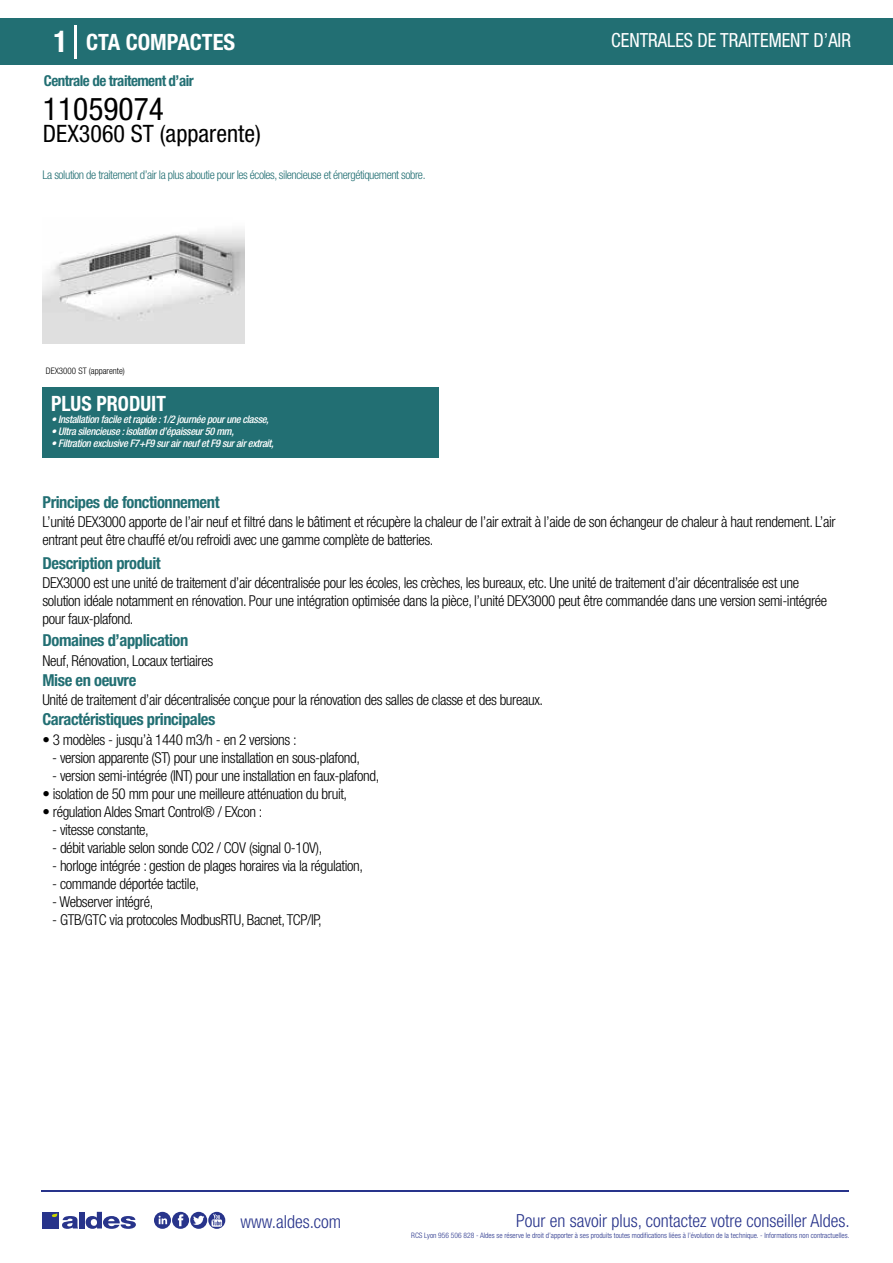
<style>
.page{position:relative;width:893px;height:1263px;background:#fff}
.page>*{position:absolute;margin:0;border:0;box-sizing:border-box;transform-origin:0 0}
.t1{font:condensed 31.5px "Helvetica Neue LT Std";color:#000}
.t2{font:condensed 24px "Helvetica Neue LT Std";color:#000}
.t3{font:700 condensed 22.5px "Helvetica Neue LT Std";color:#fff}
.t4{font:700 condensed 21px "Helvetica Neue";color:#fff;scale:.95 1}
.t5{font:condensed 19.5px "Helvetica Neue LT Std";color:#fff;scale:.95 1}
.t6{font:300 condensed 18px "Helvetica Neue";color:#28348b}
.t7{font:700 condensed 16.5px "Helvetica Neue LT Std";letter-spacing:-.025em;color:#226f73}
.t8{font:300 condensed 15px/18px "Helvetica Neue LT Std";letter-spacing:-.025em;color:#000}
.t9{font:700 condensed 15px "Helvetica Neue LT Std";letter-spacing:-.035em;color:#226f73}
.t10{font:300 condensed 12px "Helvetica Neue LT Std";letter-spacing:-.035em;color:#226f73}
.t11{font:italic 500 condensed 10.5px "Helvetica Neue";letter-spacing:-.03em;color:#fff}
.t12{font:300 condensed 9px "Helvetica Neue";color:#000}
.t13{font:300 condensed 7.5px "Helvetica Neue";color:#28348b}
.s1{font-size:30px}
</style>
<div class="page">
<img style="left:43px;top:230px;width:201px;height:114px">
<div style="left:0;top:18px;width:893px;height:46px;background:#226f73"></div>
<div style="left:43px;top:387px;width:396px;height:70px;background:#226f73"></div>
<hr style="left:74px;top:25px;width:2px;height:33px;background:#fff">
<hr style="left:41px;top:1190px;width:808px;height:1px;background:#28348b">
<svg style="left:154px;top:1212px;width:71px;height:17px"></svg>
<div style="left:42px;top:1212px;width:17px;height:16px;background:#28348b"></div>
<div style="left:79px;top:1212px;width:5px;height:16px;background:#28348b"></div>
<svg style="left:86px;top:1212px;width:50px;height:17px"></svg>
<svg style="left:52px;top:1213px;width:26px;height:16px"></svg>
<h3 class="t3" style="left:54px;top:28px;width:183px"><span class="s1">1</span> CTA COMPACTES</h3>
<h3 class="t5" style="left:611px;top:29px;width:254px">CENTRALES DE TRAITEMENT D’AIR</h3>
<p class="t9" style="left:44px;top:71px;width:151px">Centrale de traitement d’air</p>
<h1 class="t1" style="left:43px;top:91px;width:122px">11059074</h1>
<h2 class="t2" style="left:43px;top:120px;width:219px">DEX3060 ST (apparente)</h2>
<p class="t10" style="left:43px;top:167px;width:385px">La solution de traitement d’air la plus aboutie pour les écoles, silencieuse et énergétiquement sobre.</p>
<p class="t12" style="left:46px;top:365px;width:80px">DEX3000 ST (apparente)</p>
<h3 class="t4" style="left:51px;top:391px;width:122px">PLUS PRODUIT</h3>
<p class="t11" style="left:51px;top:413px;width:219px">• Installation facile et rapide : 1/2 journée pour une classe,</p>
<p class="t11" style="left:51px;top:425px;width:184px">• Ultra silencieuse : isolation d’épaisseur 50 mm,</p>
<p class="t11" style="left:51px;top:437px;width:224px">• Filtration exclusive F7+F9 sur air neuf et F9 sur air extrait,</p>
<p class="t7" style="left:43px;top:492px;width:179px">Principes de fonctionnement</p>
<p class="t8" style="left:43px;top:513px;width:795px">L’unité DEX3000 apporte de l’air neuf et filtré dans le bâtiment et récupère la chaleur de l’air extrait à l’aide de son échangeur de chaleur à haut rendement. L’air entrant peut être chauffé et/ou refroidi avec une gamme complète de batteries.</p>
<p class="t8" style="left:43px;top:573px;width:786px">DEX3000 est une unité de traitement d’air décentralisée pour les écoles, les crèches, les bureaux, etc. Une unité de traitement d’air décentralisée est une solution idéale notamment en rénovation. Pour une intégration optimisée dans la pièce, l’unité DEX3000 peut être commandée dans une version semi-intégrée pour faux-plafond.</p>
<p class="t8" style="left:43px;top:651px;width:172px">Neuf, Rénovation, Locaux tertiaires</p>
<p class="t8" style="left:43px;top:691px;width:502px">Unité de traitement d’air décentralisée conçue pour la rénovation des salles de classe et des bureaux.</p>
<p class="t7" style="left:43px;top:553px;width:120px">Description produit</p>
<p class="t7" style="left:43px;top:630px;width:147px">Domaines d’application</p>
<p class="t7" style="left:43px;top:670px;width:95px">Mise en oeuvre</p>
<p class="t7" style="left:43px;top:709px;width:174px">Caractéristiques principales</p>
<p class="t8" style="left:43px;top:730px;width:256px">• 3 modèles - jusqu’à 1440 m3/h - en 2 versions :</p>
<p class="t8" style="left:52px;top:748px;width:309px">- version apparente (ST) pour une installation en sous-plafond,</p>
<p class="t8" style="left:52px;top:766px;width:329px">- version semi-intégrée (INT) pour une installation en faux-plafond,</p>
<p class="t8" style="left:43px;top:784px;width:306px">• isolation de 50 mm pour une meilleure atténuation du bruit,</p>
<p class="t8" style="left:43px;top:802px;width:221px">• régulation Aldes Smart Control® / EXcon :</p>
<p class="t8" style="left:52px;top:820px;width:98px">- vitesse constante,</p>
<p class="t8" style="left:52px;top:838px;width:272px">- débit variable selon sonde CO2 / COV (signal 0-10V),</p>
<p class="t8" style="left:52px;top:856px;width:312px">- horloge intégrée : gestion de plages horaires via la régulation,</p>
<p class="t8" style="left:52px;top:874px;width:148px">- commande déportée tactile,</p>
<p class="t8" style="left:52px;top:892px;width:103px">- Webserver intégré,</p>
<p class="t8" style="left:52px;top:910px;width:271px">- GTB/GTC via protocoles ModbusRTU, Bacnet, TCP/IP,</p>
<p class="t6" style="left:240px;top:1211px;width:102px">www.aldes.com</p>
<p class="t6" style="left:516px;top:1211px;width:335px">Pour en savoir plus, contactez votre conseiller Aldes.</p>
<p class="t13" style="left:411px;top:1230px;width:440px">RCS Lyon 956 506 828 - Aldes se réserve le droit d’apporter à ses produits toutes modifications liées à l’évolution de la technique. - Informations non contractuelles.</p>
</div>
